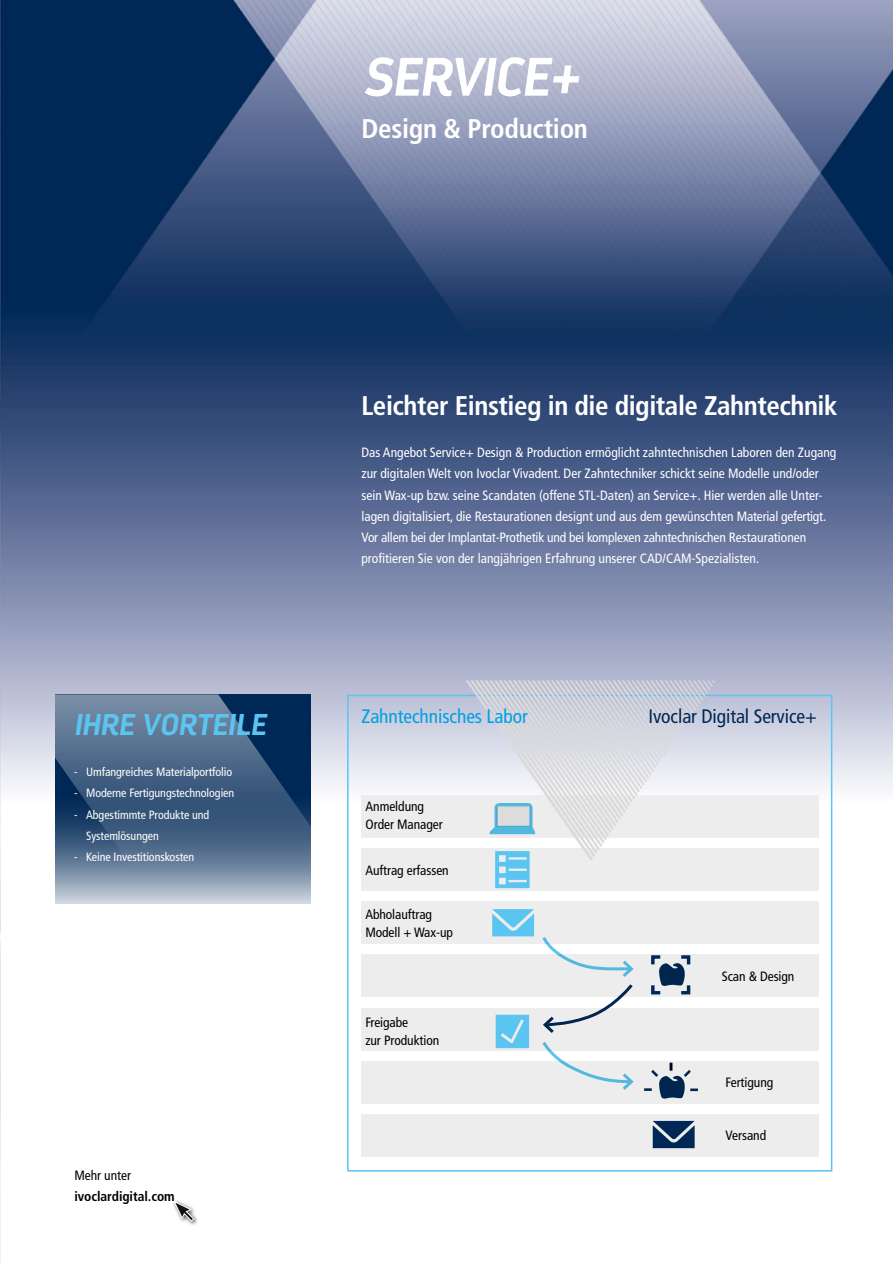
<style>
.page{position:relative;width:893px;height:1263px;background:#fff}
.page>*{position:absolute;margin:0;border:0;box-sizing:border-box;transform-origin:0 0}
.t1{font:italic 700 54px "Darwin Alt";letter-spacing:-.01em;color:#fff}
.t2{font:italic 700 30px "Darwin Alt";letter-spacing:.01em;color:#5bc5f2}
.t3{font:700 condensed 27px "Frutiger";letter-spacing:-.015em;color:#fff}
.t4{font:condensed 19.5px "Frutiger";letter-spacing:-.005em;color:#002856}
.t5{font:condensed 19.5px "Frutiger";letter-spacing:-.005em;color:#009fe3}
.t6{font:condensed 13.5px/21.3px "Frutiger";color:#fff}
.t7{font:condensed 13.5px/18px "Frutiger";letter-spacing:-.005em;color:#000}
.t8{font:700 condensed 13.5px "Frutiger";letter-spacing:-.005em;color:#000}
.t9{font:condensed 12px/21.3px "Frutiger";letter-spacing:-.005em;color:#fff}
</style>
<div class="page">
<img style="left:0;top:0;width:893px;height:1263px">
<svg style="left:55px;top:873px;width:255px;height:31px;background:#a8b5c4"></svg>
<svg style="left:55px;top:694px;width:255px;height:179px;background:#425f81"></svg>
<div style="left:172px;top:1198px;width:28px;height:29px;background:#000;opacity:.75"></div>
<svg style="left:173px;top:1200px;width:22px;height:22px"></svg>
<div style="left:347px;top:695px;width:485px;height:476px;border:2px solid #5bc5f2"></div>
<div style="left:361px;top:1008px;width:458px;height:42px;background:#ededed"></div>
<div style="left:361px;top:795px;width:458px;height:43px;background:#ededed"></div>
<div style="left:361px;top:848px;width:458px;height:43px;background:#ededed"></div>
<div style="left:361px;top:1061px;width:458px;height:42px;background:#ededed"></div>
<div style="left:361px;top:901px;width:458px;height:43px;background:#ededed"></div>
<div style="left:361px;top:1114px;width:458px;height:43px;background:#ededed"></div>
<div style="left:361px;top:955px;width:458px;height:42px;background:#ededed"></div>
<svg style="left:541px;top:1042px;width:95px;height:48px"></svg>
<svg style="left:541px;top:937px;width:95px;height:96px"></svg>
<svg style="left:492px;top:909px;width:42px;height:27px"></svg>
<svg style="left:649px;top:953px;width:43px;height:42px"></svg>
<svg style="left:644px;top:1063px;width:54px;height:36px"></svg>
<svg style="left:496px;top:1015px;width:33px;height:33px"></svg>
<svg style="left:653px;top:1121px;width:42px;height:27px"></svg>
<svg style="left:466px;top:680px;width:249px;height:208px"></svg>
<h1 class="t1" style="left:361px;top:44px;width:219px">SERVICE+</h1>
<h3 class="t3" style="left:361px;top:113px;width:228px">Design &amp; Production</h3>
<h2 class="t2" style="left:74px;top:706px;width:193px">IHRE VORTEILE</h2>
<p class="t9" style="left:74px;top:761px;width:160px">- Umfangreiches Materialportfolio</p>
<p class="t9" style="left:74px;top:783px;width:162px">- Moderne Fertigungstechnologien</p>
<p class="t9" style="left:86px;top:804px;width:125px;text-indent:-12px">- Abgestimmte Produkte und<br>Systemlösungen</p>
<p class="t9" style="left:74px;top:846px;width:122px">- Keine Investitionskosten</p>
<p class="t7" style="left:74px;top:1166px;width:58px">Mehr unter</p>
<p class="t8" style="left:74px;top:1188px;width:102px">ivoclardigital.com</p>
<h3 class="t3" style="left:361px;top:389px;width:478px">Leichter Einstieg in die digitale Zahntechnik</h3>
<p class="t6" style="left:361px;top:442px;width:476px">Das Angebot Service+ Design &amp; Production ermöglicht zahntechnischen Laboren den Zugang zur digitalen Welt von Ivoclar Vivadent. Der Zahntechniker schickt seine Modelle und/oder sein Wax-up bzw. seine Scandaten (offene STL-Daten) an Service+. Hier werden alle Unter&shy;lagen digitalisiert, die Restaurationen designt und aus dem gewünschten Material gefertigt.<br>Vor allem bei der Implantat-Prothetik und bei komplexen zahntechnischen Restaurationen profitieren Sie von der langjährigen Erfahrung unserer CAD/CAM-Spezialisten.</p>
<h3 class="t5" style="left:361px;top:705px;width:168px">Zahntechnisches Labor</h3>
<h3 class="t4" style="left:648px;top:705px;width:170px">Ivoclar Digital Service+</h3>
<p class="t7" style="left:366px;top:798px;width:79px">Anmeldung<br>Order Manager</p>
<p class="t7" style="left:365px;top:861px;width:85px">Auftrag erfassen</p>
<p class="t7" style="left:365px;top:905px;width:89px">Abholauftrag<br>Modell + Wax-up</p>
<p class="t7" style="left:365px;top:1014px;width:76px">Freigabe<br>zur Produktion</p>
<p class="t7" style="left:722px;top:967px;width:74px">Scan &amp; Design</p>
<p class="t7" style="left:726px;top:1074px;width:49px">Fertigung</p>
<p class="t7" style="left:726px;top:1127px;width:42px">Versand</p>
</div>
